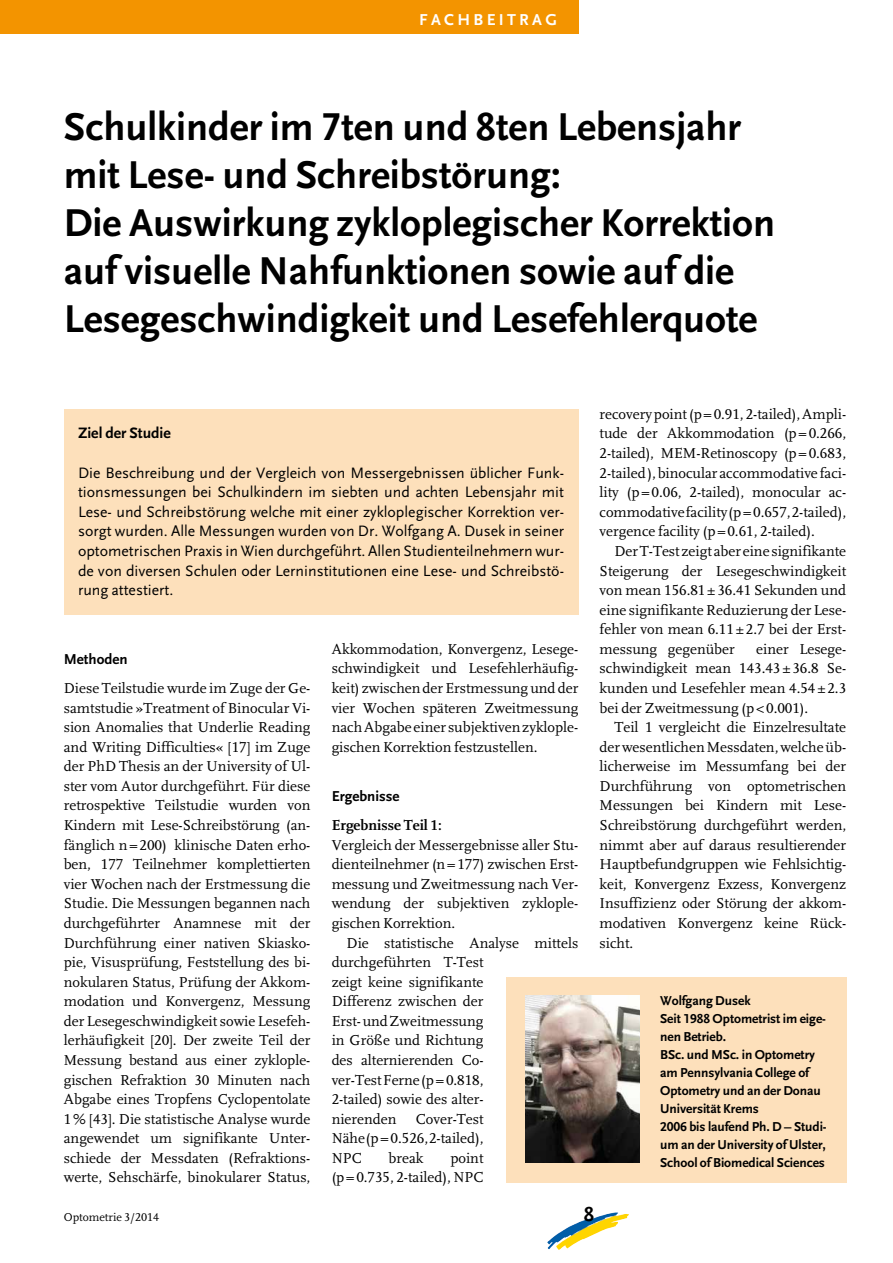
<style>
.page{position:relative;width:893px;height:1263px;background:#fff}
.page>*{position:absolute;margin:0;border:0;box-sizing:border-box;transform-origin:0 0}
.t1{font:700 40.5px/48px "Scala Sans WVAO";color:#000}
.t2{font:700 21px "Scala Sans WVAO";color:#000}
.t3{font:700 16.5px "Scala Sans WVAO";letter-spacing:.2em;color:#fff}
.t4{font:15.75px/19.6px "Scala Sans WVAO";color:#000;text-align:justify}
.t5{font:700 15.75px "Scala Sans WVAO";color:#000}
.t6{font:15px/19.6px "Scala WVAO";color:#000;text-align:justify}
.t7{font:700 15px "Scala Sans WVAO";color:#000}
.t8{font:700 15px "Scala WVAO";color:#000}
.t9{font:700 13.5px/18px "Scala Sans WVAO";letter-spacing:-.005em;color:#000}
.t10{font:12px "Scala WVAO";color:#000}
</style>
<div class="page">
<div style="left:0;top:0;width:578px;height:34px;background:#f39400"></div>
<div style="left:64px;top:409px;width:514px;height:206px;background:#fde0bb"></div>
<div style="left:506px;top:976px;width:340px;height:206px;background:#fde0bb"></div>
<img style="left:525px;top:995px;width:115px;height:167px">
<p class="t3" style="left:419px;top:11px;width:139px">FACHBEITRAG</p>
<h1 class="t1" style="left:64px;top:104px;width:713px">Schulkinder im 7ten und 8ten Lebensjahr mit Lese- und Schreibstörung:<br>Die Auswirkung zykloplegischer Korrektion auf visuelle Nahfunktionen sowie auf die Lesegeschwindigkeit und Lesefehlerquote</h1>
<p class="t5" style="left:78px;top:425px;width:94px">Ziel der Studie</p>
<p class="t4" style="left:78px;top:463px;width:487px">Die Beschreibung und der Vergleich von Messergebnissen üblicher Funk&shy;tionsmessungen bei Schulkindern im siebten und achten Lebensjahr mit Lese- und Schreibstörung welche mit einer zykloplegischer Korrektion ver&shy;sorgt wurden. Alle Messungen wurden von Dr. Wolfgang A. Dusek in seiner optometrischen Praxis in Wien durchgeführt. Allen Studienteilnehmern wur&shy;de von diversen Schulen oder Lerninstitutionen eine Lese- und Schreibstö&shy;rung attestiert.</p>
<p class="t7" style="left:64px;top:651px;width:65px">Methoden</p>
<p class="t6" style="left:64px;top:678px;width:248px">Diese Teilstudie wurde im Zuge der Ge&shy;samtstudie »Treatment of Binocular Vi&shy;sion Anomalies that Underlie Reading and Writing Difficulties« [17] im Zuge der PhD Thesis an der University of Ul&shy;ster vom Autor durchgeführt. Für diese retrospektive Teilstudie wurden von Kindern mit Lese-Schreibstörung (an&shy;fänglich n=200) klinische Daten erho&shy;ben, 177 Teilnehmer komplettierten vier Wochen nach der Erstmessung die Studie. Die Messungen begannen nach durchgeführter Anamnese mit der Durchführung einer nativen Skiasko&shy;pie, Visusprüfung, Feststellung des bi&shy;nokularen Status, Prüfung der Akkom&shy;modation und Konvergenz, Messung der Lesegeschwindigkeit sowie Lesefeh&shy;lerhäufigkeit [20]. Der zweite Teil der Messung bestand aus einer zyklople&shy;gischen Refraktion 30 Minuten nach Abgabe eines Tropfens Cyclopentolate 1% [43]. Die statistische Analyse wurde angewendet um signifikante Unter&shy;schiede der Messdaten (Refraktions&shy;werte, Sehschärfe, binokularer Status,</p>
<p class="t6" style="left:332px;top:639px;width:248px">Akkommodation, Konvergenz, Lesege&shy;schwindigkeit und Lesefehlerhäufig&shy;keit) zwischen der Erstmessung und der vier Wochen späteren Zweitmessung nach Abgabe einer subjektiven zyklople&shy;gischen Korrektion festzustellen.</p>
<p class="t7" style="left:332px;top:788px;width:69px">Ergebnisse</p>
<p class="t8" style="left:332px;top:817px;width:112px">Ergebnisse Teil 1:</p>
<p class="t6" style="left:332px;top:835px;width:248px">Vergleich der Messergebnisse aller Stu&shy;dienteilnehmer (n=177) zwischen Erst&shy;messung und Zweitmessung nach Ver&shy;wendung der subjektiven zyklople&shy;gischen Korrektion.</p>
<p class="t6" style="left:332px;top:933px;width:248px;text-align:left;text-indent:15px">Die statistische Analyse mittels durchgeführten T-Test<br>zeigt keine signifikante<br>Differenz zwischen der<br>Erst- und Zweitmessung<br>in Größe und Richtung<br>des alternierenden Co-<br>ver-Test Ferne (p=0.818,<br>2-tailed) sowie des alter-<br>nierenden</p>
<p class="t6" style="left:332px;top:1109px;width:153px;text-indent:84px">Cover-Test Nähe (p=0.526, 2-tailed), NPC</p>
<p class="t6" style="left:389px;top:1148px;width:36px">break</p>
<p class="t6" style="left:332px;top:1148px;width:153px;text-align:right">point<br>(p=0.735, 2-tailed), NPC</p>
<p class="t6" style="left:600px;top:405px;width:248px">recovery point (p=0.91, 2-tailed), Ampli&shy;tude der Akkommodation (p=0.266, 2-tailed), MEM-Retinoscopy (p=0.683, 2-tailed ), binocular accommodative faci&shy;lity (p=0.06, 2-tailed), monocular ac&shy;commodative facility (p=0.657, 2-tailed), vergence facility (p=0.61, 2-tailed).</p>
<p class="t6" style="left:600px;top:542px;width:248px;text-indent:15px">Der T-Test zeigt aber eine signifikante Steigerung der Lesegeschwindigkeit von mean 156.81±36.41 Sekunden und eine signifikante Reduzierung der Lese&shy;fehler von mean 6.11±2.7 bei der Erst&shy;messung gegenüber</p>
<p class="t6" style="left:600px;top:639px;width:248px;text-indent:157px">einer Lesege&shy;schwindigkeit mean 143.43±36.8 Se&shy;kunden und Lesefehler mean 4.54±2.3 bei der Zweitmessung (p&lt;0.001).</p>
<p class="t6" style="left:600px;top:718px;width:248px;text-indent:15px">Teil 1 vergleicht die Einzelresultate der wesentlichen Messdaten, welche üb&shy;licherweise im Messumfang bei der Durchführung von optometrischen Messungen bei Kindern mit Lese-Schreibstörung durchgeführt werden, nimmt aber auf daraus resultierender Hauptbefundgruppen wie Fehlsichtig&shy;keit, Konvergenz Exzess, Konvergenz Insuffizienz oder Störung der akkom&shy;modativen Konvergenz keine Rück&shy;sicht.</p>
<p class="t9" style="left:660px;top:992px;width:168px">Wolfgang Dusek<br>Seit 1988 Optometrist im eige&shy;nen Betrieb.<br>BSc. und MSc. in Optometry am Pennsylvania College of<br>Optometry und an der Donau<br>Universität Krems<br>2006 bis laufend Ph. D – Studi&shy;um an der University of Ulster,<br>School of Biomedical Sciences</p>
<p class="t10" style="left:64px;top:1210px;width:97px">Op-to-me-trie 3/2014</p>
<h2 class="t2" style="left:584px;top:1203px;width:12px">8</h2>
</div>
